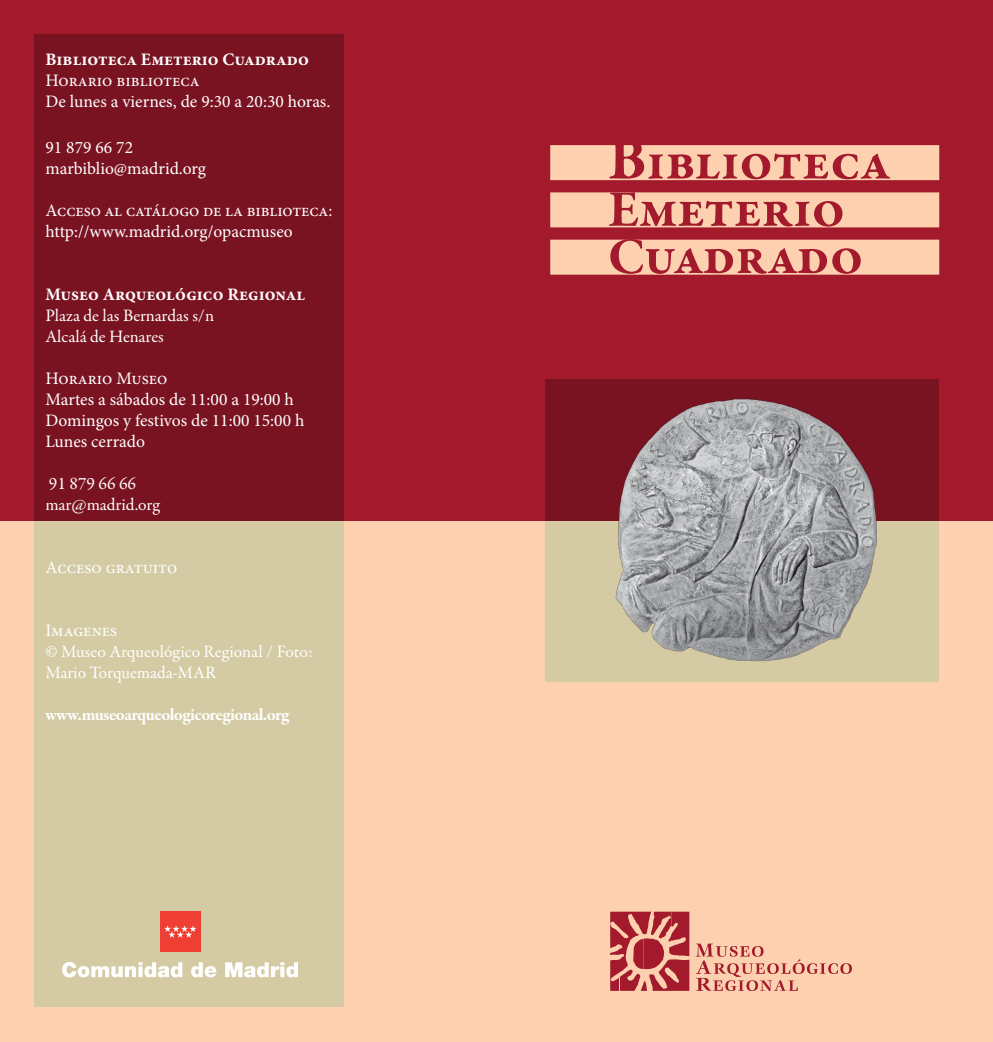
<style>
.page{position:relative;width:993px;height:1042px;background:#fff}
.page>*{position:absolute;margin:0;border:0;box-sizing:border-box;transform-origin:0 0}
.t1{font:700 52.5px/47.2px "Garamond Premr Pro";letter-spacing:-.005em;color:#a31a2d}
.t2{font:17.5px/21px "Minion Pro";color:#fff}
.t3{font:17.5px/21px "Garamond Premr Pro";letter-spacing:-.01em;color:#fff}
.t4{font:700 17.5px "Minion Pro";color:#fff}
.t5{font:700 17.5px "Garamond Premr Pro";letter-spacing:-.03em;color:#fff}
.s1{font-family:"Minion Pro"}
.s2{font-size:61.25px}
</style>
<div class="page">
<div style="left:0;top:521px;width:992px;height:521px;background:#fdd1b0"></div>
<div style="left:0;top:0;width:992px;height:521px;background:#a31a2d"></div>
<svg style="left:35px;top:35px;width:309px;height:972px;background:#a66c61"></svg>
<svg style="left:545px;top:379px;width:393px;height:303px;background:#ae7d6d"></svg>
<svg style="left:695px;top:943px;width:156px;height:48px"></svg>
<svg style="left:610px;top:911px;width:79px;height:80px"></svg>
<svg style="left:62px;top:962px;width:120px;height:15px;background:#eae5d3"></svg>
<svg style="left:191px;top:962px;width:25px;height:15px"></svg>
<svg style="left:225px;top:962px;width:73px;height:15px"></svg>
<div style="left:160px;top:911px;width:40px;height:41px;background:#ef3e33"></div>
<svg style="left:164px;top:925px;width:32px;height:13px"></svg>
<div style="left:550px;top:145px;width:388px;height:35px;background:#fdd1b0"></div>
<div style="left:550px;top:192px;width:388px;height:35px;background:#fdd1b0"></div>
<div style="left:550px;top:240px;width:388px;height:35px;background:#fdd1b0"></div>
<img style="left:599px;top:384px;width:299px;height:279px">
<p class="t4" style="left:45px;top:47px;width:265px">Biblioteca Emeterio Cuadrado</p>
<p class="t2" style="left:45px;top:70px;width:286px">Horario biblioteca<br>De lunes a viernes, de 9:30 a 20:30 horas.</p>
<p class="t2" style="left:45px;top:137px;width:162px">91 879 66 72 marbiblio@madrid.org</p>
<p class="t2" style="left:45px;top:200px;width:288px">Acceso al catálogo de la biblioteca: http://www.madrid.org/opacmuseo</p>
<p class="t4" style="left:45px;top:282px;width:261px">Museo Arqueológico Regional</p>
<p class="t3" style="left:45px;top:305px;width:170px">Plaza de las Bernardas s/n<br>Alcalá de Henares</p>
<p class="t2" style="left:45px;top:368px;width:260px">Horario Museo<br>Martes a sábados de 11:00 a 19:00 h<br>Domingos y festivos de 11:00 15:00 h<br>Lunes cerrado</p>
<p class="t3" style="left:45px;top:473px;width:116px">91 879 66 66 mar@madrid.org</p>
<p class="t2" style="left:45px;top:557px;width:133px">Acceso gratuito</p>
<p class="t2" style="left:45px;top:620px;width:73px">Imagenes</p>
<p class="t3" style="left:45px;top:641px;width:269px"><span class="s1">©</span> Museo Arqueológico Regional / Foto:<br>Mario Torquemada-MAR</p>
<p class="t5" style="left:45px;top:704px;width:245px">www.museoarqueologicoregional.org</p>
<h1 class="t1" style="left:607px;top:139px;width:284px"><span class="s2">B</span>iblioteca<br>Emeterio<br>Cuadrado</h1>
</div>
